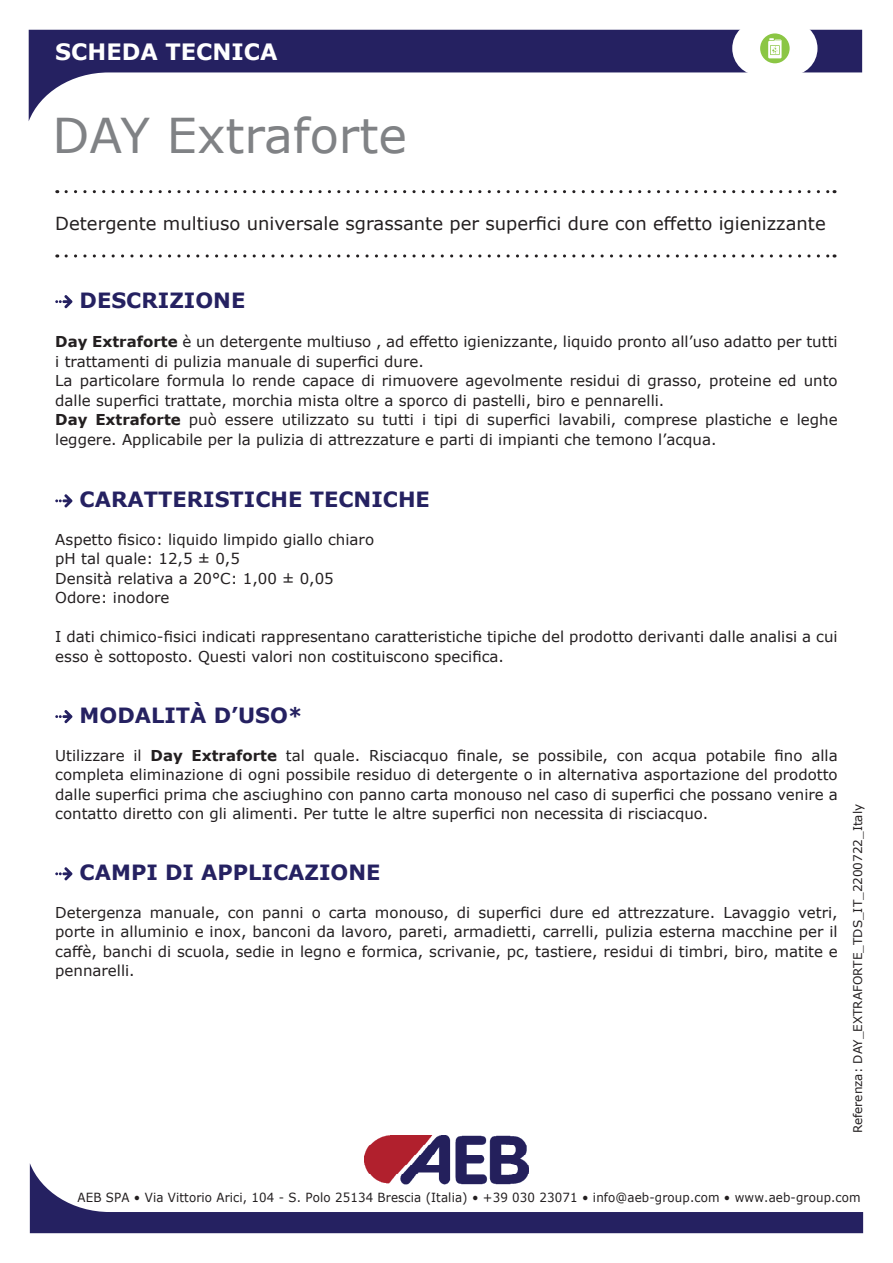
<style>
.page{position:relative;width:893px;height:1263px;background:#fff}
.page>*{position:absolute;margin:0;border:0;box-sizing:border-box;transform-origin:0 0}
.t1{font:48px "Verdana";color:#808285}
.t2{font:700 22.5px "Verdana";color:#fff}
.t3{font:700 21px "Verdana";color:#252161}
.t4{font:18px "Verdana";color:#231f20}
.t5{font:15px/19.5px "Verdana";color:#231f20}
.t6{font:12.6px "Verdana";letter-spacing:.01em;color:#231f20;scale:.94 1}
.t7{font:12px "Verdana";color:#231f20}
.s1{font-weight:700}
</style>
<div class="page">
<svg style="left:66px;top:190px;width:769px;height:3px"></svg>
<svg style="left:66px;top:254px;width:769px;height:4px"></svg>
<img style="left:364px;top:1135px;width:163px;height:28px">
<svg style="left:29px;top:30px;width:833px;height:91px"></svg>
<div style="left:732px;top:21px;width:85px;height:55px;background:#fff;border-radius:27px"></div>
<div style="left:760px;top:33px;width:30px;height:30px;background:#8bc644;border-radius:50%"></div>
<svg style="left:768px;top:38px;width:14px;height:20px"></svg>
<svg style="left:30px;top:1163px;width:833px;height:70px"></svg>
<svg style="left:55px;top:295px;width:17px;height:13px"></svg>
<svg style="left:55px;top:494px;width:17px;height:13px"></svg>
<svg style="left:55px;top:710px;width:17px;height:13px"></svg>
<svg style="left:55px;top:867px;width:17px;height:13px"></svg>
<h2 class="t2" style="left:55px;top:35px;width:224px">SCHEDA TECNICA</h2>
<h1 class="t1" style="left:52px;top:103px;width:356px">DAY Extraforte</h1>
<p class="t4" style="left:55px;top:211px;width:772px">Detergente multiuso universale sgrassante per superfici dure con effetto igienizzante</p>
<h3 class="t3" style="left:80px;top:286px;width:167px">DESCRIZIONE</h3>
<p class="t5" style="left:55px;top:332px;width:784px"><span class="s1">Day Extraforte</span> è un detergente multiuso , ad effetto igienizzante, liquido pronto all’uso adatto per tutti i trattamenti di pulizia manuale di superfici dure.<br>La particolare formula lo rende capace di rimuovere agevolmente residui di grasso, proteine ed unto dalle superfici trattate, morchia mista oltre a sporco di pastelli, biro e pennarelli.<br><span class="s1">Day Extraforte</span> può essere utilizzato su tutti i tipi di superfici lavabili, comprese plastiche e leghe leggere. Applicabile per la pulizia di attrezzature e parti di impianti che temono l’acqua.</p>
<h3 class="t3" style="left:80px;top:485px;width:352px">CARATTERISTICHE TECNICHE</h3>
<p class="t5" style="left:55px;top:530px;width:320px">Aspetto fisico: liquido limpido giallo chiaro pH tal quale: 12,5 ± 0,5<br>Densità relativa a 20°C: 1,00 ± 0,05<br>Odore: inodore</p>
<p class="t5" style="left:55px;top:627px;width:784px">I dati chimico-fisici indicati rappresentano caratteristiche tipiche del prodotto derivanti dalle analisi a cui esso è sottoposto. Questi valori non costituiscono specifica.</p>
<h3 class="t3" style="left:80px;top:701px;width:225px">MODALITÀ D’USO*</h3>
<p class="t5" style="left:55px;top:745px;width:784px;text-align:justify">Utilizzare il <span class="s1">Day Extraforte</span> tal quale. Risciacquo finale, se possibile, con acqua potabile fino alla completa eliminazione di ogni possibile residuo di detergente o in alternativa asportazione del prodotto dalle superfici prima che asciughino con panno carta monouso nel caso di superfici che possano venire a contatto diretto con gli alimenti. Per tutte le altre superfici non necessita di risciacquo.</p>
<h3 class="t3" style="left:80px;top:858px;width:302px">CAMPI DI APPLICAZIONE</h3>
<p class="t5" style="left:55px;top:902px;width:784px;text-align:justify">Detergenza manuale, con panni o carta monouso, di superfici dure ed attrezzature. Lavaggio vetri, porte in alluminio e inox, banconi da lavoro, pareti, armadietti, carrelli, pulizia esterna macchine per il caffè, banchi di scuola, sedie in legno e formica, scrivanie, pc, tastiere, residui di timbri, biro, matite e pennarelli.</p>
<p class="t7" style="left:850px;top:1133px;width:331px;rotate:-90deg">Referenza: DAY_EXTRAFORTE_TDS_IT_2200722_Italy</p>
<p class="t6" style="left:78px;top:1189px;width:835px">AEB SPA • Via Vittorio Arici, 104 - S. Polo 25134 Brescia (Italia) • +39 030 23071 • info@aeb-group.com • www.aeb-group.com</p>
</div>
